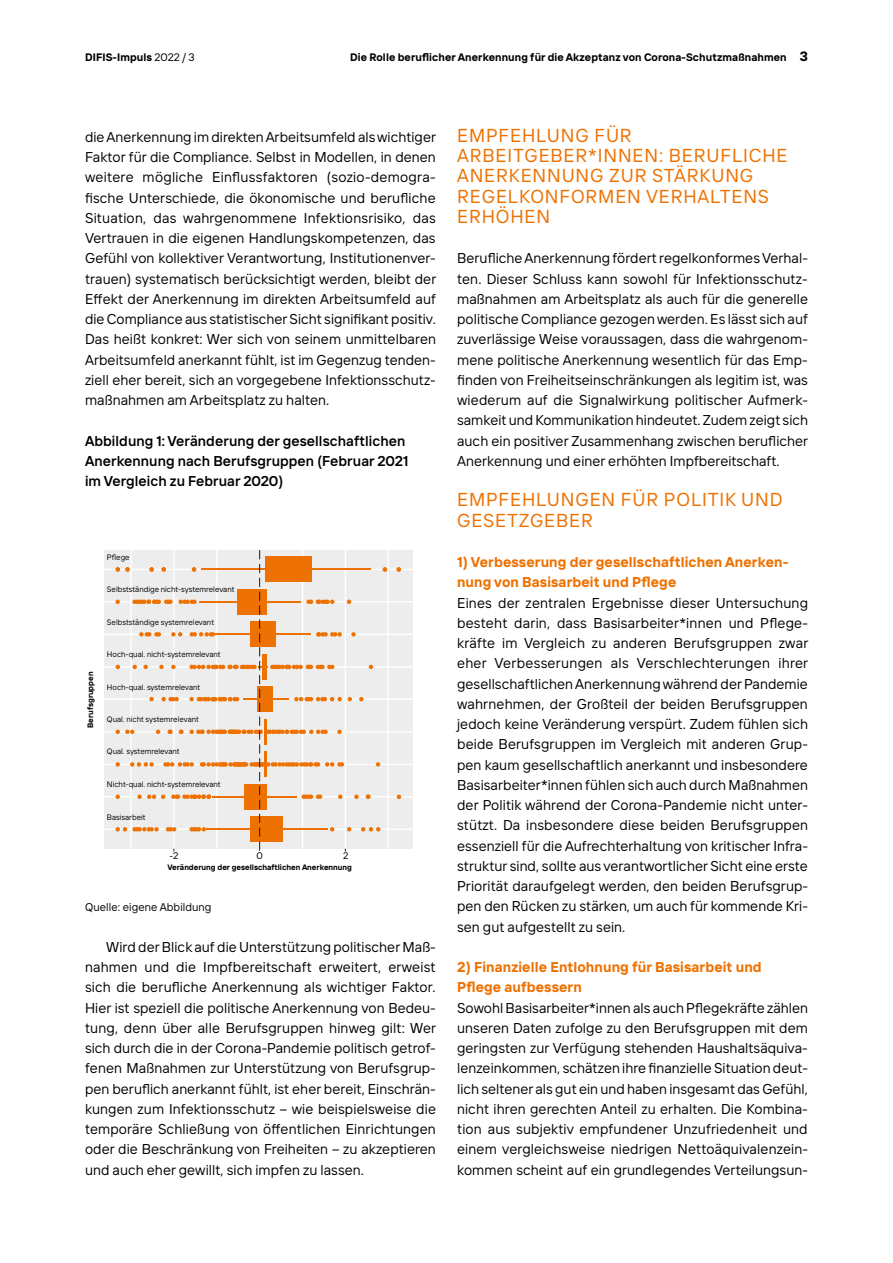
<style>
.page{position:relative;width:893px;height:1263px;background:#fff}
.page>*{position:absolute;margin:0;border:0;box-sizing:border-box;transform-origin:0 0}
.t1{font:18.75px/20.2px "TT Interphases";letter-spacing:.045em;color:#ee7100}
.t2{font:14.25px/20.2px "TT Interphases";letter-spacing:.005em;color:#000;text-align:justify}
.t3{font:700 14.25px/20.2px "TT Interphases";letter-spacing:.01em;color:#ee7100}
.t4{font:600 14.25px/20.2px "TT Interphases";letter-spacing:.005em;color:#000}
.t5{font:11.25px "TT Interphases";letter-spacing:.01em;color:#000}
.t6{font:700 10.8px "TT Interphases";letter-spacing:.01em;color:#000}
.t7{font:9.6px "TT Interphases";color:#000}
.t8{font:7.8px "TT Interphases";color:#000}
.t9{font:700 7.8px "TT Interphases";color:#000}
.s1{font-weight:400}
.s2{font-size:13.5px}
</style>
<div class="page">
<div style="left:104px;top:550px;width:308px;height:299px;background:#ededed"></div>
<hr style="left:104px;top:569px;width:308px;height:1px;background:#fff">
<hr style="left:387px;top:550px;width:2px;height:299px;background:#fff">
<hr style="left:104px;top:601px;width:308px;height:1px;background:#fff">
<hr style="left:104px;top:634px;width:308px;height:1px;background:#fff">
<hr style="left:104px;top:666px;width:308px;height:2px;background:#fff">
<hr style="left:104px;top:698px;width:308px;height:2px;background:#fff">
<hr style="left:104px;top:731px;width:308px;height:1px;background:#fff">
<hr style="left:104px;top:764px;width:308px;height:1px;background:#fff">
<hr style="left:104px;top:796px;width:308px;height:1px;background:#fff">
<hr style="left:104px;top:828px;width:308px;height:2px;background:#fff">
<svg style="left:397px;top:567px;width:4px;height:5px"></svg>
<svg style="left:397px;top:795px;width:4px;height:4px"></svg>
<svg style="left:115px;top:550px;width:272px;height:301px"></svg>
<p class="t6" style="left:85px;top:50px;width:111px">DIFIS-Impuls <span class="s1">2022 / 3</span></p>
<p class="t6" style="left:350px;top:50px;width:459px">Die Rolle beruflicher Anerkennung für die Akzeptanz von Corona-Schutzmaßnahmen <span class="s2">3</span></p>
<p class="t2" style="left:85px;top:126px;width:353px">die Anerkennung im direkten Arbeitsumfeld als wichtiger Faktor für die Compliance. Selbst in Modellen, in denen weitere mögliche Einflussfaktoren (sozio-demogra&shy;fische Unterschiede, die ökonomische und berufliche Situation, das wahrgenommene Infektionsrisiko, das Vertrauen in die eigenen Handlungskompetenzen, das Gefühl von kollektiver Verantwortung, Institutionenver&shy;trauen) systematisch berücksichtigt werden, bleibt der Effekt der Anerkennung im direkten Arbeitsumfeld auf die Compliance aus statistischer Sicht signifikant positiv.<br>Das heißt konkret: Wer sich von seinem unmittelbaren Arbeitsumfeld anerkannt fühlt, ist im Gegenzug tenden&shy;ziell eher bereit, sich an vorgegebene Infektionsschutz&shy;maßnahmen am Arbeitsplatz zu halten.</p>
<p class="t4" style="left:85px;top:430px;width:325px">Abbildung 1: Veränderung der gesellschaftlichen<br>Anerkennung nach Berufsgruppen (Februar 2021 im Vergleich zu Februar 2020)</p>
<p class="t9" style="left:85px;top:728px;width:58px;rotate:-90deg">Berufsgruppen</p>
<p class="t8" style="left:107px;top:552px;width:24px">Pflege</p>
<p class="t8" style="left:107px;top:584px;width:129px">Selbstständige nicht-systemrelevant</p>
<p class="t8" style="left:107px;top:617px;width:109px">Selbstständige systemrelevant</p>
<p class="t8" style="left:107px;top:650px;width:115px">Hoch-qual. nicht-systemrelevant</p>
<p class="t8" style="left:107px;top:682px;width:95px">Hoch-qual. systemrelevant</p>
<p class="t8" style="left:107px;top:714px;width:93px">Qual. nicht systemrelevant</p>
<p class="t8" style="left:107px;top:747px;width:74px">Qual. systemrelevant</p>
<p class="t8" style="left:107px;top:779px;width:115px">Nicht-qual. nicht-systemrelevant</p>
<p class="t8" style="left:107px;top:812px;width:40px">Basisarbeit</p>
<p class="t7" style="left:169px;top:850px;width:11px">-2</p>
<p class="t7" style="left:256px;top:849px;width:8px">0</p>
<p class="t7" style="left:343px;top:850px;width:7px">2</p>
<p class="t9" style="left:167px;top:862px;width:186px">Veränderung der gesellschaftlichen Anerkennung</p>
<p class="t5" style="left:85px;top:900px;width:128px">Quelle: eigene Abbildung</p>
<p class="t2" style="left:85px;top:936px;width:353px;text-indent:21px">Wird der Blick auf die Unterstützung politischer Maß&shy;nahmen und die Impfbereitschaft erweitert, erweist sich die berufliche Anerkennung als wichtiger Faktor.<br>Hier ist speziell die politische Anerkennung von Bedeu&shy;tung, denn über alle Berufsgruppen hinweg gilt: Wer sich durch die in der Corona-Pandemie politisch getrof&shy;fenen Maßnahmen zur Unterstützung von Berufsgrup&shy;pen beruflich anerkannt fühlt, ist eher bereit, Einschrän&shy;kungen zum Infektionsschutz – wie beispielsweise die temporäre Schließung von öffentlichen Einrichtungen oder die Beschränkung von Freiheiten – zu akzeptieren und auch eher gewillt, sich impfen zu lassen.</p>
<h1 class="t1" style="left:457px;top:125px;width:332px">EMPFEHLUNG FÜR<br>ARBEITGEBER*INNEN: BERUFLICHE<br>ANERKENNUNG ZUR STÄRKUNG<br>REGELKONFORMEN VERHALTENS<br>ERHÖHEN</h1>
<p class="t2" style="left:457px;top:248px;width:353px">Berufliche Anerkennung fördert regelkonformes Verhal&shy;ten. Dieser Schluss kann sowohl für Infektionsschutz&shy;maßnahmen am Arbeitsplatz als auch für die generelle politische Compliance gezogen werden. Es lässt sich auf zuverlässige Weise voraussagen, dass die wahrgenom&shy;mene politische Anerkennung wesentlich für das Emp&shy;finden von Freiheitseinschränkungen als legitim ist, was wiederum auf die Signalwirkung politischer Aufmerk&shy;samkeit und Kommunikation hindeutet. Zudem zeigt sich auch ein positiver Zusammenhang zwischen beruflicher Anerkennung und einer erhöhten Impfbereitschaft.</p>
<h1 class="t1" style="left:457px;top:489px;width:327px">EMPFEHLUNGEN FÜR POLITIK UND<br>GESETZGEBER</h1>
<p class="t3" style="left:457px;top:551px;width:333px">1) Verbesserung der gesellschaftlichen Anerken&shy;nung von Basisarbeit und Pflege</p>
<p class="t2" style="left:457px;top:592px;width:353px">Eines der zentralen Ergebnisse dieser Untersuchung besteht darin, dass Basisarbeiter*innen und Pflege&shy;kräfte im Vergleich zu anderen Berufsgruppen zwar eher Verbesserungen als Verschlechterungen ihrer gesellschaftlichen Anerkennung während der Pandemie wahrnehmen, der Großteil der beiden Berufsgruppen jedoch keine Veränderung verspürt. Zudem fühlen sich beide Berufsgruppen im Vergleich mit anderen Grup&shy;pen kaum gesellschaftlich anerkannt und insbesondere Basisarbeiter*innen fühlen sich auch durch Maßnahmen der Politik während der Corona-Pandemie nicht unter&shy;stützt. Da insbesondere diese beiden Berufsgruppen essenziell für die Aufrechterhaltung von kritischer Infra&shy;struktur sind, sollte aus verantwortlicher Sicht eine erste Priorität daraufgelegt werden, den beiden Berufsgrup&shy;pen den Rücken zu stärken, um auch für kommende Kri&shy;sen gut aufgestellt zu sein.</p>
<p class="t3" style="left:457px;top:956px;width:306px">2) Finanzielle Entlohnung für Basisarbeit und<br>Pflege aufbessern</p>
<p class="t2" style="left:457px;top:997px;width:353px">Sowohl Basisarbeiter*innen als auch Pflegekräfte zählen unseren Daten zufolge zu den Berufsgruppen mit dem geringsten zur Verfügung stehenden Haushaltsäquiva&shy;lenzeinkommen, schätzen ihre finanzielle Situation deut&shy;lich seltener als gut ein und haben insgesamt das Gefühl, nicht ihren gerechten Anteil zu erhalten. Die Kombina&shy;tion aus subjektiv empfundener Unzufriedenheit und einem vergleichsweise niedrigen Nettoäquivalenzein&shy;kommen scheint auf ein grundlegendes Verteilungsun-</p>
</div>
